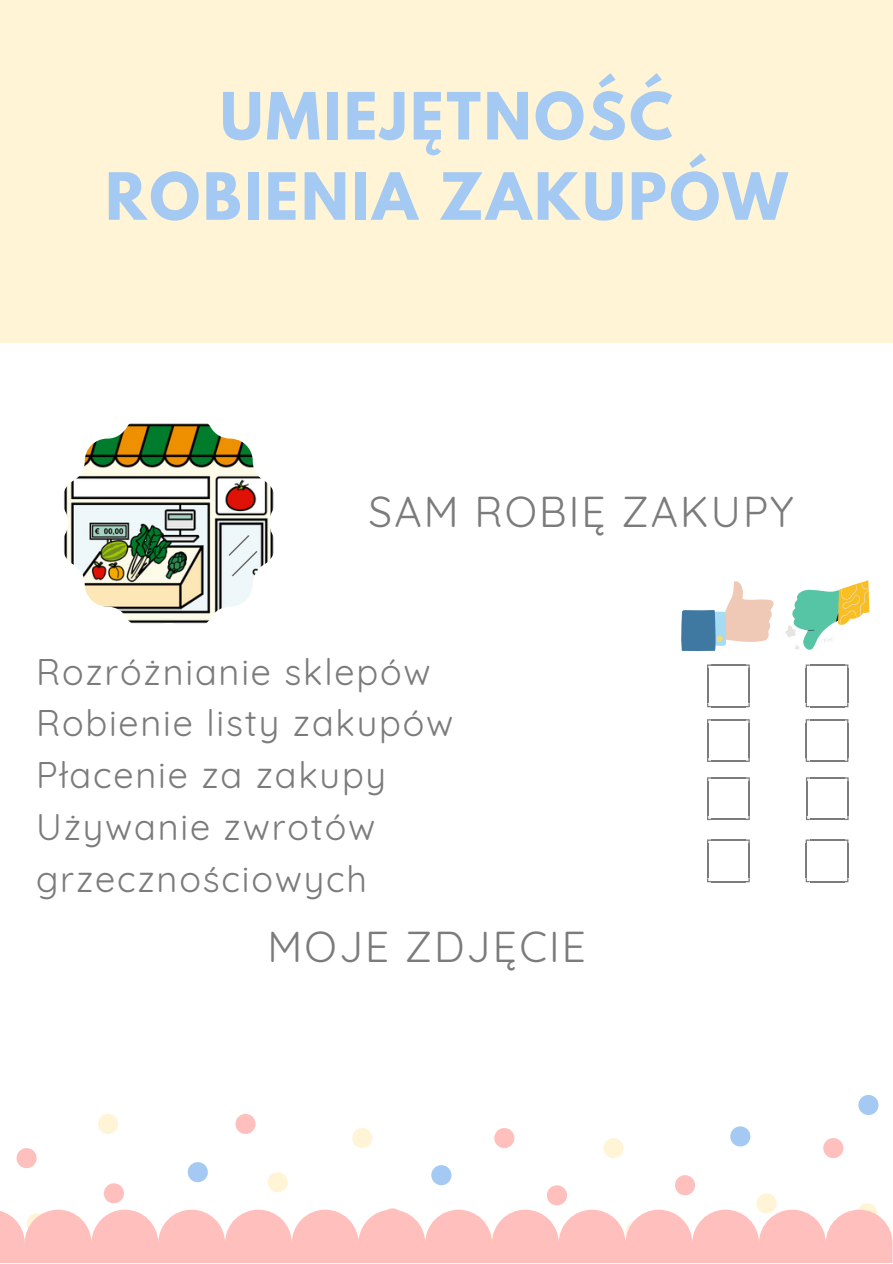
<style>
.page{position:relative;width:893px;height:1264px;background:#fff}
.page>*{position:absolute;margin:0;border:0;box-sizing:border-box;transform-origin:0 0}
.t1{font:700 57.6px/80.2px "League Spartan";letter-spacing:.05em;color:#a4c9f2;text-align:center}
.t2{font:42.15px "Quicksand";letter-spacing:.05em;color:#7b7b7b}
.t3{font:36.15px/51.8px "Quicksand";letter-spacing:.05em;color:#7b7b7b}
</style>
<div class="page">
<svg style="left:352px;top:1128px;width:20px;height:20px"></svg>
<svg style="left:267px;top:1172px;width:21px;height:20px"></svg>
<svg style="left:98px;top:1114px;width:20px;height:19px"></svg>
<svg style="left:603px;top:1138px;width:20px;height:20px"></svg>
<svg style="left:756px;top:1193px;width:20px;height:16px"></svg>
<svg style="left:858px;top:1203px;width:18px;height:6px"></svg>
<svg style="left:188px;top:1162px;width:20px;height:20px"></svg>
<svg style="left:730px;top:1126px;width:20px;height:20px"></svg>
<svg style="left:858px;top:1095px;width:20px;height:19px"></svg>
<svg style="left:431px;top:1165px;width:20px;height:20px"></svg>
<svg style="left:547px;top:1185px;width:20px;height:20px"></svg>
<svg style="left:494px;top:1128px;width:20px;height:20px"></svg>
<svg style="left:823px;top:1138px;width:20px;height:20px"></svg>
<svg style="left:235px;top:1114px;width:20px;height:19px"></svg>
<svg style="left:675px;top:1175px;width:20px;height:20px"></svg>
<svg style="left:104px;top:1183px;width:20px;height:20px"></svg>
<svg style="left:17px;top:1148px;width:20px;height:20px"></svg>
<div style="left:0;top:0;width:892px;height:343px;background:#fff4d6"></div>
<div style="left:0;top:1209px;width:892px;height:53px;background:#ffc0bd"></div>
<img style="left:64px;top:423px;width:210px;height:201px">
<svg style="left:681px;top:581px;width:93px;height:70px"></svg>
<svg style="left:785px;top:580px;width:84px;height:70px"></svg>
<hr style="left:748px;top:843px;width:1px;height:35px;background:#7b7b7b">
<hr style="left:707px;top:843px;width:1px;height:35px;background:#7b7b7b">
<hr style="left:711px;top:839px;width:34px;height:1px;background:#7b7b7b">
<hr style="left:711px;top:881px;width:34px;height:1px;background:#7b7b7b">
<svg style="left:707px;top:839px;width:4px;height:4px"></svg>
<hr style="left:748px;top:781px;width:1px;height:35px;background:#7b7b7b">
<hr style="left:707px;top:781px;width:1px;height:35px;background:#7b7b7b">
<hr style="left:711px;top:777px;width:34px;height:1px;background:#7b7b7b">
<hr style="left:711px;top:818px;width:34px;height:2px;background:#7b7b7b">
<svg style="left:707px;top:777px;width:4px;height:4px"></svg>
<svg style="left:707px;top:816px;width:4px;height:4px"></svg>
<hr style="left:847px;top:781px;width:1px;height:35px;background:#7b7b7b">
<hr style="left:805px;top:781px;width:2px;height:35px;background:#7b7b7b">
<hr style="left:809px;top:777px;width:35px;height:1px;background:#7b7b7b">
<hr style="left:809px;top:818px;width:35px;height:2px;background:#7b7b7b">
<hr style="left:847px;top:723px;width:1px;height:35px;background:#7b7b7b">
<hr style="left:805px;top:723px;width:1px;height:35px;background:#7b7b7b">
<hr style="left:809px;top:719px;width:35px;height:1px;background:#7b7b7b">
<hr style="left:809px;top:760px;width:35px;height:2px;background:#7b7b7b">
<svg style="left:805px;top:719px;width:4px;height:4px"></svg>
<svg style="left:805px;top:758px;width:4px;height:4px"></svg>
<hr style="left:748px;top:723px;width:1px;height:35px;background:#7b7b7b">
<hr style="left:707px;top:723px;width:1px;height:35px;background:#7b7b7b">
<hr style="left:711px;top:719px;width:34px;height:1px;background:#7b7b7b">
<hr style="left:711px;top:760px;width:34px;height:2px;background:#7b7b7b">
<svg style="left:707px;top:719px;width:4px;height:4px"></svg>
<svg style="left:707px;top:758px;width:4px;height:4px"></svg>
<hr style="left:847px;top:668px;width:1px;height:35px;background:#7b7b7b">
<hr style="left:805px;top:668px;width:1px;height:35px;background:#7b7b7b">
<hr style="left:809px;top:664px;width:35px;height:1px;background:#7b7b7b">
<hr style="left:809px;top:706px;width:35px;height:1px;background:#7b7b7b">
<svg style="left:805px;top:664px;width:4px;height:4px"></svg>
<hr style="left:748px;top:668px;width:1px;height:35px;background:#7b7b7b">
<hr style="left:707px;top:668px;width:1px;height:35px;background:#7b7b7b">
<hr style="left:711px;top:664px;width:34px;height:1px;background:#7b7b7b">
<hr style="left:711px;top:706px;width:34px;height:1px;background:#7b7b7b">
<svg style="left:707px;top:664px;width:4px;height:4px"></svg>
<hr style="left:847px;top:843px;width:1px;height:35px;background:#7b7b7b">
<hr style="left:805px;top:843px;width:1px;height:35px;background:#7b7b7b">
<hr style="left:809px;top:839px;width:35px;height:1px;background:#7b7b7b">
<hr style="left:809px;top:881px;width:35px;height:1px;background:#7b7b7b">
<svg style="left:805px;top:839px;width:4px;height:4px"></svg>
<h1 class="t1" style="left:105px;top:83px;width:683px">UMIEJĘTNOŚĆ<br>ROBIENIA ZAKUPÓW</h1>
<p class="t2" style="left:368px;top:485px;width:426px">SAM ROBIĘ ZAKUPY</p>
<p class="t3" style="left:36px;top:645px;width:418px">Rozróżnianie sklepów<br>Robienie listy zakupów<br>Płacenie za zakupy<br>Używanie zwrotów grzecznościowych</p>
<p class="t2" style="left:267px;top:919px;width:319px">MOJE ZDJĘCIE</p>
</div>
